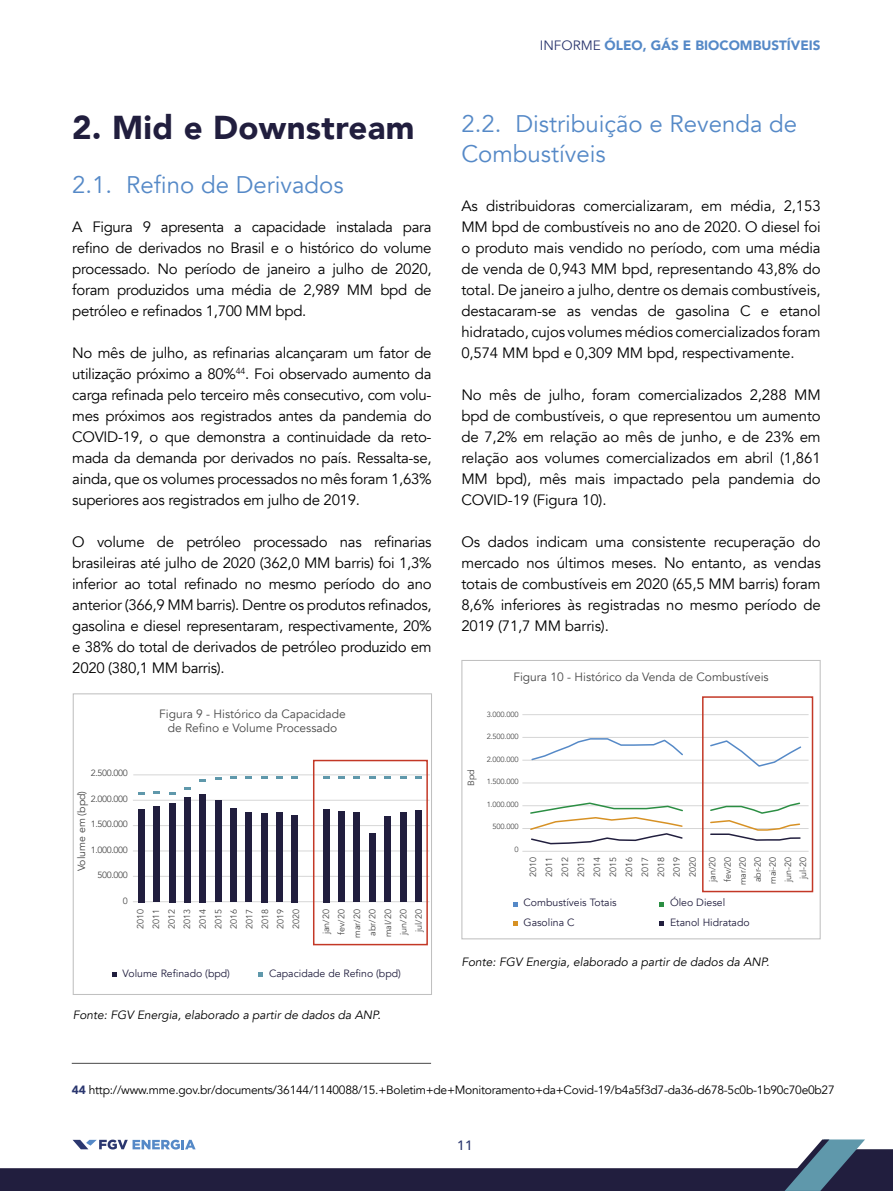
<style>
.page{position:relative;width:893px;height:1191px;background:#fff}
.page>*{position:absolute;margin:0;border:0;box-sizing:border-box;transform-origin:0 0}
.t1{font:900 33px "Avenir";letter-spacing:.01em;color:#211e3e}
.t2{font:24px/30px "Avenir";color:#5589c7}
.t3{font:15px/21px "Avenir";letter-spacing:-.02em;color:#000;text-align:justify}
.t4{font:900 13.5px "Avenir";color:#5589c7}
.t5{font:500 13.5px "Avenir";color:#2b376f}
.t6{font:12px "Avenir";letter-spacing:-.02em;color:#000}
.t7{font:12px/13.5px "Avenir";color:#484848;text-align:center}
.t8{font:italic 12px "Avenir";color:#000}
.t9{font:10.5px "Avenir";color:#211e3e}
.t10{font:10.5px "Avenir";color:#484848}
.t11{font:9px/15.6px "Avenir";color:#484848;text-align:center}
.t12{font:7.5px "Avenir";letter-spacing:-.025em;color:#484848}
.s1{font-weight:400;color:#2b376f}
.s2{font-weight:900;color:#2b376f}
</style>
<div class="page">
<hr style="left:133px;top:901px;width:296px;height:1px;background:#d6d6d6">
<hr style="left:133px;top:876px;width:296px;height:1px;background:#d6d6d6">
<hr style="left:133px;top:850px;width:296px;height:1px;background:#d6d6d6">
<hr style="left:133px;top:825px;width:296px;height:1px;background:#d6d6d6">
<hr style="left:133px;top:800px;width:296px;height:1px;background:#d6d6d6">
<hr style="left:133px;top:774px;width:297px;height:1px;background:#d6d6d6">
<hr style="left:72px;top:1063px;width:359px;height:1px;background:#484848">
<div style="left:400px;top:813px;width:6px;height:89px;background:#211e3e"></div>
<svg style="left:400px;top:776px;width:6px;height:3px"></svg>
<svg style="left:385px;top:776px;width:6px;height:3px"></svg>
<svg style="left:369px;top:776px;width:6px;height:3px"></svg>
<svg style="left:354px;top:776px;width:6px;height:3px"></svg>
<svg style="left:338px;top:776px;width:7px;height:3px"></svg>
<svg style="left:323px;top:776px;width:6px;height:3px"></svg>
<svg style="left:292px;top:776px;width:6px;height:3px"></svg>
<svg style="left:276px;top:776px;width:7px;height:3px"></svg>
<svg style="left:261px;top:776px;width:6px;height:3px"></svg>
<svg style="left:246px;top:776px;width:6px;height:3px"></svg>
<svg style="left:230px;top:776px;width:7px;height:3px"></svg>
<svg style="left:215px;top:777px;width:6px;height:3px"></svg>
<svg style="left:200px;top:779px;width:6px;height:3px"></svg>
<svg style="left:184px;top:787px;width:7px;height:3px"></svg>
<svg style="left:169px;top:792px;width:6px;height:3px"></svg>
<svg style="left:154px;top:792px;width:6px;height:2px"></svg>
<svg style="left:138px;top:793px;width:6px;height:2px"></svg>
<svg style="left:415px;top:776px;width:7px;height:3px"></svg>
<div style="left:73px;top:693px;width:359px;height:302px;border:1px solid #c0c0c0"></div>
<svg style="left:259px;top:972px;width:4px;height:4px"></svg>
<svg style="left:112px;top:972px;width:5px;height:4px"></svg>
<div style="left:138px;top:809px;width:6px;height:93px;background:#211e3e"></div>
<div style="left:154px;top:806px;width:6px;height:96px;background:#211e3e"></div>
<div style="left:169px;top:803px;width:6px;height:99px;background:#211e3e"></div>
<div style="left:184px;top:797px;width:7px;height:105px;background:#211e3e"></div>
<div style="left:200px;top:794px;width:6px;height:108px;background:#211e3e"></div>
<div style="left:215px;top:800px;width:6px;height:102px;background:#211e3e"></div>
<div style="left:230px;top:808px;width:7px;height:94px;background:#211e3e"></div>
<div style="left:246px;top:813px;width:6px;height:89px;background:#211e3e"></div>
<div style="left:261px;top:813px;width:6px;height:89px;background:#211e3e"></div>
<div style="left:276px;top:812px;width:7px;height:90px;background:#211e3e"></div>
<div style="left:292px;top:815px;width:6px;height:87px;background:#211e3e"></div>
<div style="left:323px;top:809px;width:6px;height:93px;background:#211e3e"></div>
<div style="left:338px;top:811px;width:7px;height:91px;background:#211e3e"></div>
<div style="left:354px;top:812px;width:6px;height:90px;background:#211e3e"></div>
<div style="left:369px;top:833px;width:6px;height:69px;background:#211e3e"></div>
<div style="left:385px;top:816px;width:6px;height:86px;background:#211e3e"></div>
<div style="left:313px;top:760px;width:115px;height:185px;border:2px solid #c33826"></div>
<div style="left:461px;top:660px;width:360px;height:279px;border:1px solid #c0c0c0"></div>
<hr style="left:522px;top:828px;width:287px;height:1px;background:#d6d6d6">
<hr style="left:522px;top:805px;width:287px;height:1px;background:#d6d6d6">
<hr style="left:522px;top:782px;width:287px;height:1px;background:#d6d6d6">
<hr style="left:522px;top:760px;width:287px;height:1px;background:#d6d6d6">
<hr style="left:522px;top:737px;width:287px;height:1px;background:#d6d6d6">
<hr style="left:522px;top:714px;width:287px;height:1px;background:#d6d6d6">
<hr style="left:522px;top:851px;width:287px;height:1px;background:#d6d6d6">
<svg style="left:530px;top:802px;width:153px;height:43px"></svg>
<svg style="left:530px;top:738px;width:154px;height:23px"></svg>
<svg style="left:659px;top:902px;width:5px;height:4px"></svg>
<svg style="left:513px;top:902px;width:5px;height:4px"></svg>
<svg style="left:659px;top:921px;width:5px;height:4px"></svg>
<svg style="left:513px;top:921px;width:5px;height:4px"></svg>
<svg style="left:709px;top:740px;width:93px;height:27px"></svg>
<svg style="left:710px;top:802px;width:91px;height:39px"></svg>
<div style="left:702px;top:696px;width:111px;height:196px;border:2px solid #c33826"></div>
<div style="left:415px;top:810px;width:7px;height:92px;background:#211e3e"></div>
<svg style="left:0;top:1139px;width:893px;height:52px"></svg>
<h1 class="t1" style="left:72px;top:100px;width:344px">2. Mid e Downstream</h1>
<h2 class="t2" style="left:72px;top:170px;width:273px">2.1. Refino de Derivados</h2>
<p class="t3" style="left:72px;top:217px;width:361px">A Figura 9 apresenta a capacidade instalada para refino de derivados no Brasil e o histórico do volume processado. No período de janeiro a julho de 2020, foram produzidos uma média de 2,989 MM bpd de petróleo e refinados 1,700 MM bpd.</p>
<p class="t3" style="left:72px;top:343px;width:361px">No mês de julho, as refinarias alcançaram um fator de utilização próximo a 80%<sup>44</sup>. Foi observado aumento da carga refinada pelo terceiro mês consecutivo, com volu&shy;mes próximos aos registrados antes da pandemia do COVID-19, o que demonstra a continuidade da reto&shy;mada da demanda por derivados no país. Ressalta-se, ainda, que os volumes processados no mês foram 1,63% superiores aos registrados em julho de 2019.</p>
<p class="t3" style="left:72px;top:532px;width:361px">O volume de petróleo processado nas refinarias brasileiras até julho de 2020 (362,0 MM barris) foi 1,3% inferior ao total refinado no mesmo período do ano anterior (366,9 MM barris). Dentre os produtos refinados, gasolina e diesel representaram, respectivamente, 20% e 38% do total de derivados de petróleo produzido em 2020 (380,1 MM barris).</p>
<p class="t7" style="left:159px;top:707px;width:188px">Figura 9 - Histórico da Capacidade de Refino e Volume Processado</p>
<p class="t11" style="left:91px;top:765px;width:39px">2.500.000</p>
<p class="t11" style="left:91px;top:791px;width:39px">2.000.000</p>
<p class="t11" style="left:91px;top:816px;width:39px">1.500.000</p>
<p class="t11" style="left:91px;top:842px;width:39px">1.000.000</p>
<p class="t11" style="left:97px;top:867px;width:32px">500.000</p>
<p class="t11" style="left:123px;top:893px;width:7px">0</p>
<p class="t10" style="left:75px;top:871px;width:82px;rotate:-90deg">Volume em (bpd)</p>
<p class="t11" style="left:133px;top:929px;width:22px;text-align:justify;rotate:-90deg">2010<br>2011<br>2012<br>2013<br>2014<br>2015<br>2016<br>2017<br>2018<br>2019<br>2020</p>
<p class="t11" style="left:318px;top:938px;width:30px;rotate:-90deg">jan/20 fev/20 mar/20 abr/20 maI/20</p>
<p class="t11" style="left:396px;top:934px;width:27px;rotate:-90deg">jun/20 jul/20</p>
<p class="t9" style="left:123px;top:966px;width:109px">Volume Refinado (bpd)</p>
<p class="t9" style="left:269px;top:966px;width:133px">Capacidade de Refino (bpd)</p>
<p class="t8" style="left:73px;top:1007px;width:309px">Fonte: FGV Energia, elaborado a partir de dados da ANP.</p>
<p class="t4" style="left:540px;top:34px;width:282px"><span class="s1">INFORME</span> ÓLEO, GÁS E BIOCOMBUSTÍVEIS</p>
<h2 class="t2" style="left:461px;top:109px;width:337px">2.2. Distribuição e Revenda de<br>Combustíveis</h2>
<p class="t3" style="left:461px;top:196px;width:361px">As distribuidoras comercializaram, em média, 2,153<br>MM bpd de combustíveis no ano de 2020. O diesel foi o produto mais vendido no período, com uma média de venda de 0,943 MM bpd, representando 43,8% do total. De janeiro a julho, dentre os demais combustíveis, destacaram-se as vendas de gasolina C e etanol hidratado, cujos volumes médios comercializados foram 0,574 MM bpd e 0,309 MM bpd, respectivamente.</p>
<p class="t3" style="left:461px;top:385px;width:361px">No mês de julho, foram comercializados 2,288 MM bpd de combustíveis, o que representou um aumento de 7,2% em relação ao mês de junho, e de 23% em relação aos volumes comercializados em abril (1,861<br>MM bpd), mês mais impactado pela pandemia do COVID-19 (Figura 10).</p>
<p class="t3" style="left:461px;top:532px;width:361px">Os dados indicam uma consistente recuperação do mercado nos últimos meses. No entanto, as vendas totais de combustíveis em 2020 (65,5 MM barris) foram 8,6% inferiores às registradas no mesmo período de 2019 (71,7 MM barris).</p>
<p class="t7" style="left:513px;top:670px;width:257px">Figura 10 - Histórico da Venda de Combustíveis</p>
<p class="t11" style="left:463px;top:786px;width:18px;rotate:-90deg">Bpd</p>
<p class="t12" style="left:487px;top:709px;width:33px">3.000.000</p>
<p class="t12" style="left:487px;top:732px;width:33px">2.500.000</p>
<p class="t12" style="left:487px;top:754px;width:33px">2.000.000</p>
<p class="t12" style="left:487px;top:777px;width:33px">1.500.000</p>
<p class="t12" style="left:487px;top:799px;width:33px">1.000.000</p>
<p class="t12" style="left:493px;top:822px;width:27px">500.000</p>
<p class="t12" style="left:514px;top:844px;width:6px">0</p>
<p class="t11" style="left:525px;top:876px;width:22px;line-height:16px;text-align:justify;rotate:-90deg">2010<br>2011<br>2012<br>2013<br>2014<br>2015<br>2016<br>2017<br>2018<br>2019<br>2020</p>
<p class="t11" style="left:705px;top:881px;width:27px;rotate:-90deg">jan/20</p>
<p class="t11" style="left:735px;top:885px;width:30px;rotate:-90deg">mar/20</p>
<p class="t11" style="left:720px;top:882px;width:27px;rotate:-90deg">fev/20</p>
<p class="t11" style="left:765px;top:884px;width:29px;rotate:-90deg">mai-20</p>
<p class="t11" style="left:795px;top:879px;width:24px;rotate:-90deg">jul-20</p>
<p class="t11" style="left:750px;top:882px;width:27px;rotate:-90deg">abr-20</p>
<p class="t11" style="left:780px;top:881px;width:27px;rotate:-90deg">jun-20</p>
<p class="t9" style="left:524px;top:896px;width:95px">Combustíveis Totais</p>
<p class="t9" style="left:670px;top:896px;width:57px">Óleo Diesel</p>
<p class="t9" style="left:524px;top:915px;width:52px">Gasolina C</p>
<p class="t9" style="left:670px;top:915px;width:81px">Etanol Hidratado</p>
<p class="t8" style="left:461px;top:955px;width:309px">Fonte: FGV Energia, elaborado a partir de dados da ANP.</p>
<p class="t6" style="left:72px;top:1083px;width:764px"><span class="s2">44</span> http://www.mme.gov.br/documents/36144/1140088/15.+Boletim+de+Monitoramento+da+Covid-19/b4a5f3d7-da36-d678-5c0b-1b90c70e0b27</p>
<p class="t5" style="left:457px;top:1133px;width:17px">11</p>
</div>
